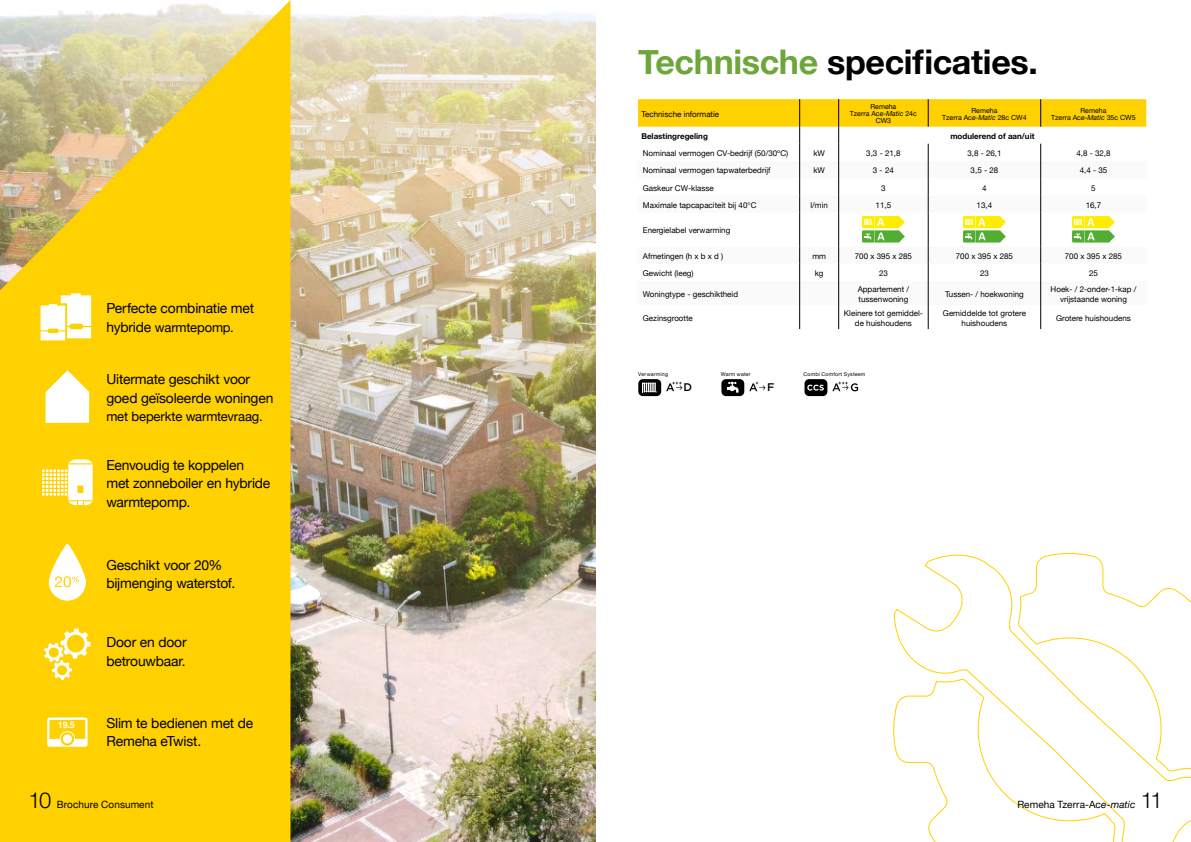
<style>
.page{position:relative;width:1191px;height:842px;background:#fff}
.page>*{position:absolute;margin:0;border:0;box-sizing:border-box;transform-origin:0 0}
.t1{font:700 34px "Helvetica Neue";letter-spacing:-.01em;color:#000}
.t2{font:13.8px/18.1px "Helvetica Neue";letter-spacing:-.01em;color:#000}
.t3{font:13px "Helvetica Neue";letter-spacing:-.01em;color:#000}
.t4{font:500 11.1px "Gotham";color:#000}
.t5{font:10px "Helvetica Neue";letter-spacing:.005em;color:#000}
.t6{font:700 9px "Helvetica";color:#fff}
.t7{font:8px/9.6px "Helvetica Neue";color:#000;text-align:center}
.t8{font:700 8px "Helvetica Neue";color:#000}
.t9{font:7px/7px "Helvetica Neue";color:#000;text-align:center}
.t10{font:5.3px "Helvetica Neue";letter-spacing:.04em;color:#000}
.s1{font-size:13.8px}
.s2{color:#6da73a}
.s3{font-style:italic}
.s4{font-family:"Helvetica Neue LT Std";font-weight:300;font-size:22px}
</style>
<div class="page">
<img style="left:290px;top:0;width:305px;height:842px">
<svg style="left:0;top:0;width:290px;height:842px;background:#f7cf1e"></svg>
<svg style="left:638px;top:99px;width:508px;height:230px"></svg>
<div style="left:638px;top:379px;width:23px;height:17px;background:#000;border-radius:5px"></div>
<svg style="left:642px;top:382px;width:15px;height:11px"></svg>
<svg style="left:666px;top:382px;width:16px;height:9px"></svg>
<div style="left:721px;top:379px;width:23px;height:17px;background:#000;border-radius:5px"></div>
<svg style="left:727px;top:382px;width:11px;height:11px"></svg>
<div style="left:804px;top:379px;width:23px;height:17px;background:#000;border-radius:5px"></div>
<svg style="left:807px;top:385px;width:17px;height:6px"></svg>
<svg style="left:832px;top:382px;width:26px;height:9px"></svg>
<svg style="left:749px;top:382px;width:16px;height:9px"></svg>
<svg style="left:42px;top:459px;width:51px;height:46px"></svg>
<svg style="left:44px;top:628px;width:47px;height:52px"></svg>
<svg style="left:49px;top:543px;width:37px;height:58px"></svg>
<svg style="left:47px;top:717px;width:41px;height:30px"></svg>
<div style="left:60px;top:731px;width:15px;height:15px;border:1px solid #fff;border-radius:50%"></div>
<div style="left:63px;top:734px;width:9px;height:9px;background:#fff;border-radius:50%"></div>
<svg style="left:46px;top:370px;width:43px;height:53px"></svg>
<svg style="left:41px;top:293px;width:50px;height:47px"></svg>
<svg style="left:893px;top:552px;width:298px;height:290px"></svg>
<p class="t6" style="left:58px;top:719px;width:18px">19.5</p>
<h2 class="t2" style="left:106px;top:300px;width:149px">Perfecte combinatie met</h2>
<h3 class="t3" style="left:106px;top:317px;width:129px"><span class="s1">hybride</span> warmtepomp.</h3>
<h2 class="t2" style="left:106px;top:371px;width:169px">Uitermate geschikt voor goed geïsoleerde woningen</h2>
<h3 class="t3" style="left:106px;top:407px;width:158px">met beperkte warmtevraag.</h3>
<h2 class="t2" style="left:106px;top:457px;width:165px">Eenvoudig te koppelen met zonneboiler en hybride warmtepomp.</h2>
<h2 class="t2" style="left:106px;top:556px;width:130px">Geschikt voor 20% bijmenging waterstof.</h2>
<h2 class="t2" style="left:106px;top:634px;width:82px">Door en door betrouwbaar.</h2>
<h2 class="t2" style="left:106px;top:715px;width:148px">Slim te bedienen met de<br>Remeha eTwist.</h2>
<h1 class="t1" style="left:638px;top:36px;width:401px"><span class="s2">Technische</span> specificaties.</h1>
<p class="t7" style="left:641px;top:110px;width:79px">Technische informatie</p>
<p class="t9" style="left:850px;top:104px;width:69px">Remeha<br>Tzerra Ac<span class="s3">e-Matic</span> 24c<br>CW3</p>
<p class="t9" style="left:942px;top:107px;width:86px">Remeha<br>Tzerra Ac<span class="s3">e-Matic</span> 28c CW4</p>
<p class="t9" style="left:1051px;top:107px;width:86px">Remeha<br>Tzerra Ac<span class="s3">e-Matic</span> 35c CW5</p>
<p class="t8" style="left:641px;top:130px;width:68px">Belastingregeling</p>
<p class="t8" style="left:950px;top:130px;width:86px">modulerend of aan/uit</p>
<p class="t7" style="left:643px;top:149px;width:147px">Nominaal vermogen CV-bedrijf (50/30ºC)</p>
<p class="t7" style="left:813px;top:149px;width:13px">kW</p>
<p class="t7" style="left:866px;top:149px;width:36px">3,3 - 21,8</p>
<p class="t7" style="left:967px;top:149px;width:36px">3,8 - 26,1</p>
<p class="t7" style="left:1076px;top:149px;width:36px">4,8 - 32,8</p>
<p class="t7" style="left:643px;top:166px;width:129px">Nominaal vermogen tapwaterbedrijf</p>
<p class="t7" style="left:813px;top:166px;width:13px">kW</p>
<p class="t7" style="left:873px;top:166px;width:22px">3 - 24</p>
<p class="t7" style="left:970px;top:166px;width:29px">3,5 - 28</p>
<p class="t7" style="left:1079px;top:166px;width:29px">4,4 - 35</p>
<p class="t7" style="left:643px;top:183px;width:72px">Gaskeur CW-klasse</p>
<p class="t7" style="left:881px;top:183px;width:6px">3</p>
<p class="t7" style="left:982px;top:183px;width:6px">4</p>
<p class="t7" style="left:1091px;top:183px;width:6px">5</p>
<p class="t7" style="left:643px;top:201px;width:115px">Maximale tapcapaciteit bij 40°C</p>
<p class="t7" style="left:810px;top:201px;width:19px">l/min</p>
<p class="t7" style="left:875px;top:201px;width:17px">11,5</p>
<p class="t7" style="left:976px;top:201px;width:17px">13,4</p>
<p class="t7" style="left:1085px;top:201px;width:17px">16,7</p>
<p class="t7" style="left:643px;top:226px;width:89px">Energielabel verwarming</p>
<p class="t7" style="left:643px;top:252px;width:82px">Afmetingen (h x b x d )</p>
<p class="t7" style="left:812px;top:252px;width:15px">mm</p>
<p class="t7" style="left:855px;top:252px;width:59px">700 x 395 x 285</p>
<p class="t7" style="left:955px;top:252px;width:59px">700 x 395 x 285</p>
<p class="t7" style="left:1064px;top:252px;width:59px">700 x 395 x 285</p>
<p class="t7" style="left:643px;top:269px;width:52px">Gewicht (leeg)</p>
<p class="t7" style="left:814px;top:269px;width:10px">kg</p>
<p class="t7" style="left:879px;top:269px;width:10px">23</p>
<p class="t7" style="left:980px;top:269px;width:10px">23</p>
<p class="t7" style="left:1089px;top:269px;width:10px">25</p>
<p class="t7" style="left:643px;top:290px;width:97px">Woningtype - geschiktheid</p>
<p class="t7" style="left:857px;top:285px;width:53px;text-align:left">Appartement / tussenwoning</p>
<p class="t7" style="left:945px;top:290px;width:80px">Tussen- / hoekwoning</p>
<p class="t7" style="left:1050px;top:285px;width:87px">Hoek- / 2-onder-1-kap / vrijstaande woning</p>
<p class="t7" style="left:643px;top:314px;width:52px">Gezinsgrootte</p>
<p class="t7" style="left:844px;top:309px;width:80px">Kleinere tot gemiddel&shy;de huishoudens</p>
<p class="t7" style="left:943px;top:309px;width:84px">Gemiddelde tot grotere huishoudens</p>
<p class="t7" style="left:1056px;top:314px;width:76px">Grotere huishoudens</p>
<p class="t10" style="left:638px;top:370px;width:31px">Verwarming</p>
<p class="t10" style="left:721px;top:370px;width:31px">Warm water</p>
<p class="t10" style="left:803px;top:370px;width:63px">Combi Comfort Systeem</p>
<h3 class="t4" style="left:683px;top:380px;width:10px">D</h3>
<h3 class="t4" style="left:767px;top:380px;width:9px">F</h3>
<p class="t5" style="left:28px;top:797px;width:127px"><span class="s4">10</span> Brochure Consument</p>
<p class="t5" style="left:1017px;top:797px;width:147px">Remeha Tzerra-Ac<span class="s3">e-matic</span> <span class="s4">11</span></p>
</div>
